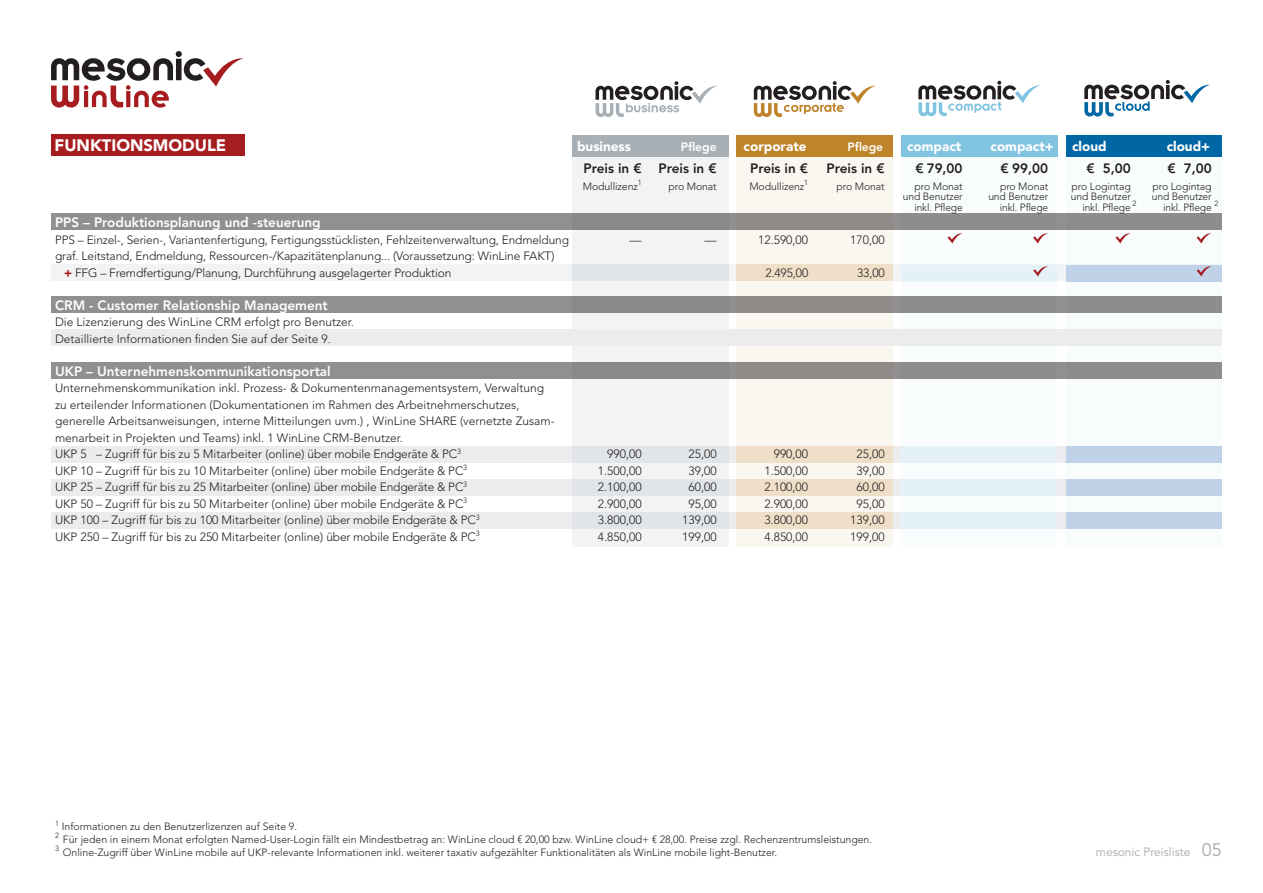
<style>
.page{position:relative;width:1263px;height:893px;background:#fff}
.page>*{position:absolute;margin:0;border:0;box-sizing:border-box;transform-origin:0 0}
.t1{font:900 16.5px "Avenir LT Pro";color:#fff}
.t2{font:800 13.5px "Avenir LT Pro";color:#fff}
.t3{font:800 13.5px "Avenir LT Pro";color:#231f20}
.t4{font:900 13.5px "Avenir LT Pro";color:#fff}
.t5{font:300 12px/16.5px "Avenir LT Pro";color:#231f20}
.t6{font:12px "Avenir LT Pro";color:#a8a9ad}
.t7{font:800 12px "Avenir LT Pro";color:#fff}
.t8{font:300 10.5px "Avenir LT Pro";color:#231f20}
.t9{font:300 7.5px "Avenir LT Pro";color:#231f20}
.s1{font-weight:900;color:#a61c1f}
.s2{font-size:18px}
</style>
<div class="page">
<div style="left:1066px;top:149px;width:156px;height:398px;background:#f8fcfd"></div>
<div style="left:51px;top:446px;width:1170px;height:17px;background:#ececee"></div>
<div style="left:51px;top:479px;width:1170px;height:16px;background:#ececee"></div>
<div style="left:737px;top:135px;width:156px;height:412px;background:#faf7f0"></div>
<div style="left:737px;top:135px;width:156px;height:21px;background:#bf8329"></div>
<div style="left:736px;top:446px;width:157px;height:17px;background:#efdfc8"></div>
<div style="left:736px;top:479px;width:157px;height:16px;background:#efdfc8"></div>
<div style="left:901px;top:149px;width:156px;height:398px;background:#f8fcfd"></div>
<div style="left:901px;top:446px;width:156px;height:17px;background:#e4f2f8"></div>
<div style="left:901px;top:479px;width:156px;height:16px;background:#e4f2f8"></div>
<div style="left:901px;top:135px;width:156px;height:21px;background:#81c4e2"></div>
<div style="left:572px;top:135px;width:156px;height:412px;background:#f2f3f4"></div>
<div style="left:572px;top:135px;width:156px;height:21px;background:#a8b0b6"></div>
<div style="left:572px;top:446px;width:156px;height:17px;background:#e1e5e7"></div>
<div style="left:572px;top:479px;width:156px;height:16px;background:#e1e5e7"></div>
<div style="left:1066px;top:135px;width:156px;height:21px;background:#0066a4"></div>
<div style="left:51px;top:265px;width:1171px;height:16px;background:#f2f3f4"></div>
<div style="left:51px;top:329px;width:1171px;height:17px;background:#ececee"></div>
<svg style="left:595px;top:81px;width:122px;height:36px"></svg>
<svg style="left:918px;top:81px;width:122px;height:35px"></svg>
<svg style="left:754px;top:81px;width:122px;height:36px"></svg>
<div style="left:901px;top:265px;width:156px;height:16px;background:#e4f2f8"></div>
<div style="left:736px;top:265px;width:157px;height:16px;background:#efdfc8"></div>
<div style="left:1066px;top:265px;width:156px;height:16px;background:#c0d2e8"></div>
<svg style="left:1084px;top:80px;width:126px;height:37px"></svg>
<div style="left:51px;top:213px;width:1171px;height:17px;background:#8e8d8e"></div>
<div style="left:1066px;top:446px;width:156px;height:17px;background:#c0d2e8"></div>
<div style="left:1066px;top:479px;width:156px;height:16px;background:#c0d2e8"></div>
<div style="left:51px;top:512px;width:1170px;height:16px;background:#ececee"></div>
<div style="left:572px;top:512px;width:156px;height:17px;background:#e1e5e7"></div>
<div style="left:736px;top:512px;width:157px;height:16px;background:#efdfc8"></div>
<div style="left:901px;top:512px;width:156px;height:16px;background:#e4f2f8"></div>
<div style="left:1066px;top:512px;width:156px;height:16px;background:#c0d2e8"></div>
<div style="left:51px;top:134px;width:193px;height:21px;background:#a61c1f"></div>
<svg style="left:51px;top:51px;width:193px;height:57px"></svg>
<div style="left:51px;top:362px;width:1171px;height:17px;background:#8e8d8e"></div>
<div style="left:51px;top:297px;width:1171px;height:16px;background:#8e8d8e"></div>
<svg style="left:947px;top:233px;width:15px;height:11px"></svg>
<svg style="left:1033px;top:233px;width:15px;height:11px"></svg>
<svg style="left:1115px;top:233px;width:15px;height:11px"></svg>
<svg style="left:1196px;top:233px;width:15px;height:11px"></svg>
<svg style="left:1033px;top:266px;width:15px;height:11px"></svg>
<svg style="left:1196px;top:266px;width:15px;height:11px"></svg>
<div style="left:572px;top:265px;width:156px;height:16px;background:#e1e5e7"></div>
<p class="t1" style="left:55px;top:135px;width:173px">FUNKTIONSMODULE</p>
<p class="t4" style="left:577px;top:138px;width:56px">business</p>
<p class="t7" style="left:681px;top:139px;width:37px">Pflege</p>
<p class="t4" style="left:744px;top:138px;width:64px">corporate</p>
<p class="t7" style="left:847px;top:139px;width:37px">Pflege</p>
<p class="t4" style="left:907px;top:138px;width:56px">compact</p>
<p class="t4" style="left:990px;top:138px;width:65px">compact+</p>
<p class="t4" style="left:1072px;top:138px;width:36px">cloud</p>
<p class="t4" style="left:1167px;top:138px;width:45px">cloud+</p>
<p class="t3" style="left:584px;top:160px;width:59px">Preis in €</p>
<p class="t3" style="left:659px;top:160px;width:59px">Preis in €</p>
<p class="t3" style="left:750px;top:160px;width:59px">Preis in €</p>
<p class="t3" style="left:827px;top:160px;width:59px">Preis in €</p>
<p class="t3" style="left:915px;top:160px;width:49px">€ 79,00</p>
<p class="t3" style="left:1000px;top:160px;width:49px">€ 99,00</p>
<p class="t3" style="left:1086px;top:160px;width:46px">€ 5,00</p>
<p class="t3" style="left:1167px;top:160px;width:46px">€ 7,00</p>
<p class="t8" style="left:583px;top:180px;width:60px">Modullizenz<sup>1</sup></p>
<p class="t8" style="left:668px;top:180px;width:50px">pro Monat</p>
<p class="t8" style="left:749px;top:180px;width:60px">Modullizenz<sup>1</sup></p>
<p class="t8" style="left:836px;top:180px;width:50px">pro Monat</p>
<p class="t8" style="left:914px;top:180px;width:50px">pro Monat</p>
<p class="t8" style="left:1000px;top:180px;width:50px">pro Monat</p>
<p class="t8" style="left:1071px;top:180px;width:61px">pro Logintag</p>
<p class="t8" style="left:1152px;top:180px;width:61px">pro Logintag</p>
<p class="t8" style="left:903px;top:190px;width:61px">und Benutzer</p>
<p class="t8" style="left:988px;top:190px;width:61px">und Benutzer</p>
<p class="t8" style="left:1071px;top:190px;width:61px">und Benutzer</p>
<p class="t8" style="left:1152px;top:190px;width:61px">und Benutzer</p>
<p class="t8" style="left:914px;top:201px;width:50px">inkl. Pflege</p>
<p class="t8" style="left:1000px;top:201px;width:50px">inkl. Pflege</p>
<p class="t8" style="left:1082px;top:201px;width:50px">inkl. Pflege</p>
<p class="t8" style="left:1163px;top:201px;width:50px">inkl. Pflege</p>
<p class="t9" style="left:1132px;top:199px;width:5px">2</p>
<p class="t9" style="left:1214px;top:199px;width:5px">2</p>
<p class="t2" style="left:55px;top:214px;width:267px">PPS – Produktionsplanung und -steuerung</p>
<p class="t5" style="left:55px;top:231px;width:515px">PPS – Einzel-, Serien-, Variantenfertigung, Fertigungsstücklisten, Fehlzeitenverwaltung, Endmeldung</p>
<p class="t5" style="left:630px;top:231px;width:13px">—</p>
<p class="t5" style="left:705px;top:231px;width:13px">—</p>
<p class="t5" style="left:758px;top:231px;width:51px">12.590,00</p>
<p class="t5" style="left:850px;top:231px;width:36px">170,00</p>
<p class="t5" style="left:55px;top:248px;width:501px">graf. Leitstand, Endmeldung, Ressourcen-/Kapazitätenplanung... (Voraussetzung: WinLine FAKT)</p>
<p class="t5" style="left:64px;top:264px;width:389px"><span class="s1">+</span> FFG – Fremdfertigung/Planung, Durchführung ausgelagerter Produktion</p>
<p class="t5" style="left:765px;top:264px;width:44px">2.495,00</p>
<p class="t5" style="left:857px;top:264px;width:29px">33,00</p>
<p class="t2" style="left:55px;top:297px;width:274px">CRM - Customer Relationship Management</p>
<p class="t5" style="left:55px;top:314px;width:300px">Die Lizenzierung des WinLine CRM erfolgt pro Benutzer.<br>Detaillierte Informationen finden Sie auf der Seite 9.</p>
<p class="t2" style="left:55px;top:363px;width:277px">UKP – Unternehmenskommunikationsportal</p>
<p class="t5" style="left:55px;top:380px;width:491px">Unternehmenskommunikation inkl. Prozess- &amp; Dokumentenmanagementsystem, Verwaltung</p>
<p class="t5" style="left:55px;top:396px;width:466px">zu erteilender Informationen (Dokumentationen im Rahmen des Arbeitnehmerschutzes,</p>
<p class="t5" style="left:55px;top:413px;width:501px">generelle Arbeitsanweisungen, interne Mitteilungen uvm.) , WinLine SHARE (vernetzte Zusam-</p>
<p class="t5" style="left:55px;top:429px;width:349px">menarbeit in Projekten und Teams) inkl. 1 WinLine CRM-Benutzer.</p>
<p class="t5" style="left:55px;top:446px;width:407px">UKP 5 – Zugriff für bis zu 5 Mitarbeiter (online) über mobile Endgeräte &amp; PC<sup>3</sup></p>
<p class="t5" style="left:607px;top:446px;width:36px">990,00</p>
<p class="t5" style="left:688px;top:446px;width:30px">25,00</p>
<p class="t5" style="left:774px;top:446px;width:36px">990,00</p>
<p class="t5" style="left:856px;top:446px;width:30px">25,00</p>
<p class="t5" style="left:55px;top:462px;width:414px">UKP 10 – Zugriff für bis zu 10 Mitarbeiter (online) über mobile Endgeräte &amp; PC<sup>3</sup></p>
<p class="t5" style="left:598px;top:462px;width:45px">1.500,00</p>
<p class="t5" style="left:688px;top:462px;width:30px">39,00</p>
<p class="t5" style="left:764px;top:462px;width:45px">1.500,00</p>
<p class="t5" style="left:856px;top:462px;width:30px">39,00</p>
<p class="t5" style="left:55px;top:479px;width:414px">UKP 25 – Zugriff für bis zu 25 Mitarbeiter (online) über mobile Endgeräte &amp; PC<sup>3</sup></p>
<p class="t5" style="left:598px;top:479px;width:45px">2.100,00</p>
<p class="t5" style="left:688px;top:479px;width:30px">60,00</p>
<p class="t5" style="left:764px;top:479px;width:45px">2.100,00</p>
<p class="t5" style="left:856px;top:479px;width:30px">60,00</p>
<p class="t5" style="left:55px;top:495px;width:414px">UKP 50 – Zugriff für bis zu 50 Mitarbeiter (online) über mobile Endgeräte &amp; PC<sup>3</sup></p>
<p class="t5" style="left:598px;top:495px;width:45px">2.900,00</p>
<p class="t5" style="left:688px;top:495px;width:30px">95,00</p>
<p class="t5" style="left:764px;top:495px;width:45px">2.900,00</p>
<p class="t5" style="left:856px;top:495px;width:30px">95,00</p>
<p class="t5" style="left:55px;top:512px;width:426px">UKP 100 – Zugriff für bis zu 100 Mitarbeiter (online) über mobile Endgeräte &amp; PC<sup>3</sup></p>
<p class="t5" style="left:598px;top:512px;width:45px">3.800,00</p>
<p class="t5" style="left:682px;top:512px;width:36px">139,00</p>
<p class="t5" style="left:764px;top:512px;width:45px">3.800,00</p>
<p class="t5" style="left:850px;top:512px;width:36px">139,00</p>
<p class="t5" style="left:55px;top:528px;width:426px">UKP 250 – Zugriff für bis zu 250 Mitarbeiter (online) über mobile Endgeräte &amp; PC<sup>3</sup></p>
<p class="t5" style="left:598px;top:528px;width:45px">4.850,00</p>
<p class="t5" style="left:682px;top:528px;width:36px">199,00</p>
<p class="t5" style="left:764px;top:528px;width:45px">4.850,00</p>
<p class="t5" style="left:850px;top:528px;width:36px">199,00</p>
<p class="t8" style="left:55px;top:820px;width:243px"><sup>1</sup> Informationen zu den Benutzerlizenzen auf Seite 9.</p>
<p class="t8" style="left:55px;top:833px;width:818px"><sup>2</sup> Für jeden in einem Monat erfolgten Named-User-Login fällt ein Mindestbetrag an: WinLine cloud € 20,00 bzw. WinLine cloud+ € 28,00. Preise zzgl. Rechenzentrumsleistungen.</p>
<p class="t8" style="left:55px;top:846px;width:723px"><sup>3</sup> Online-Zugriff über WinLine mobile auf UKP-relevante Informationen inkl. weiterer taxativ aufgezählter Funktionalitäten als WinLine mobile light-Benutzer.</p>
<p class="t6" style="left:1096px;top:844px;width:127px">mesonic Preisliste <span class="s2">05</span></p>
</div>
